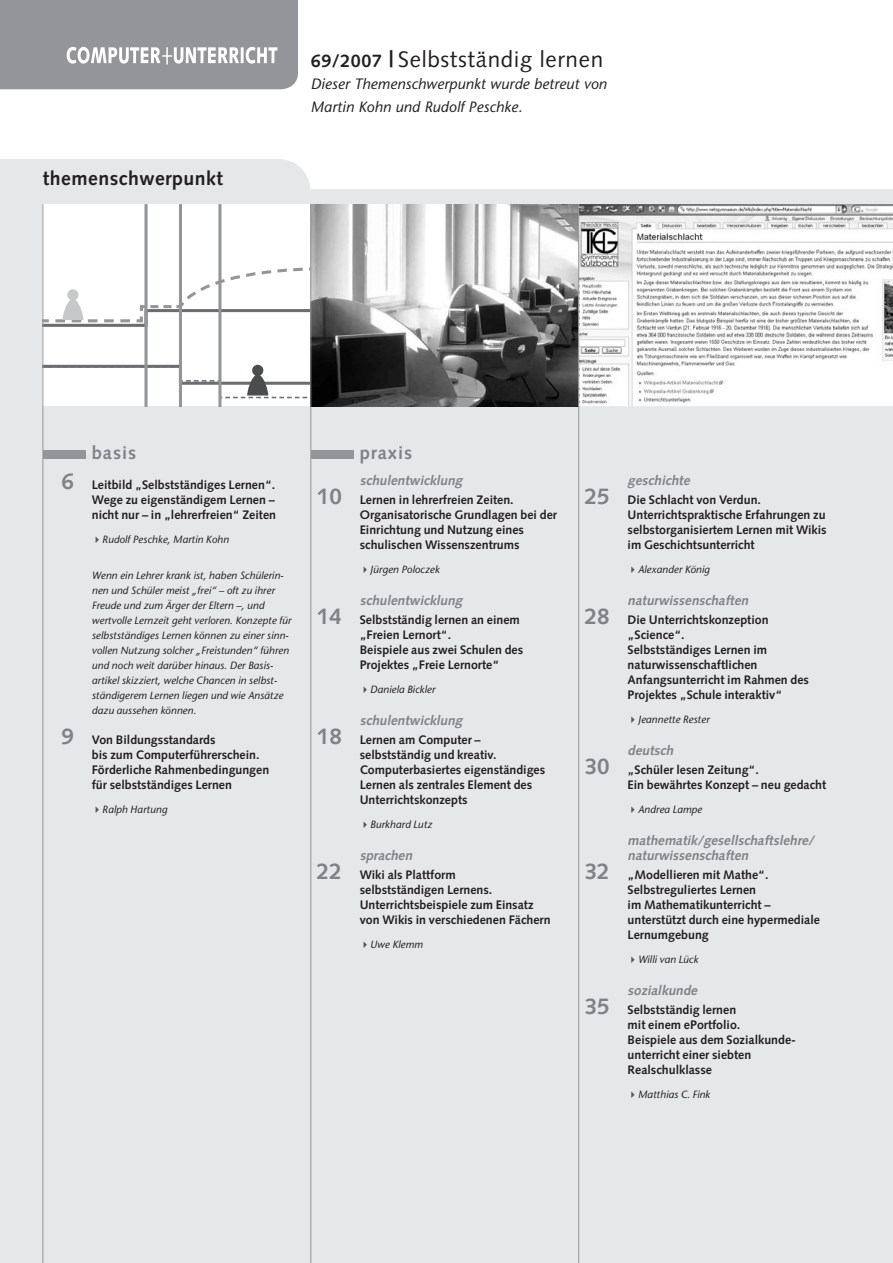
<style>
.page{position:relative;width:893px;height:1263px;background:#fff}
.page>*{position:absolute;margin:0;border:0;box-sizing:border-box;transform-origin:0 0}
.t1{font:22.5px "Syntax LT Std";letter-spacing:.03em;color:#231f20}
.t2{font:700 22.5px "Syntax LT Std";color:#808285}
.t3{font:700 19.5px "Syntax LT Std";letter-spacing:.025em;color:#231f20}
.t4{font:700 18.3px "Syntax LT Std";letter-spacing:.05em;color:#808285}
.t5{font:italic 500 15px/22.5px "Stone Sans Std";letter-spacing:.005em;color:#231f20}
.t6{font:italic 700 13.5px/15px "Syntax LT Std";color:#808285}
.t7{font:700 12.3px/15px "Syntax LT Std";color:#231f20}
.t8{font:italic 500 10.5px/15px "Stone Sans Std";letter-spacing:.005em;color:#231f20}
.s1{font-weight:700;font-size:18px}
.s2{font-weight:700}
.s3{color:#57585a}
</style>
<div class="page">
<div style="left:311px;top:189px;width:582px;height:1074px;background:#e6e7e9"></div>
<div style="left:0;top:159px;width:311px;height:1104px;background:#e6e7e9"></div>
<div style="left:43px;top:204px;width:267px;height:202px;background:#fff"></div>
<hr style="left:218px;top:204px;width:3px;height:202px;background:#939598">
<hr style="left:179px;top:204px;width:3px;height:202px;background:#939598">
<svg style="left:144px;top:204px;width:4px;height:202px"></svg>
<svg style="left:44px;top:363px;width:266px;height:36px"></svg>
<svg style="left:44px;top:266px;width:266px;height:62px"></svg>
<img style="left:311px;top:204px;width:267px;height:202px">
<hr style="left:43px;top:204px;width:1px;height:1059px;background:#939598">
<div style="left:43px;top:450px;width:42px;height:9px;background:#939598"></div>
<svg style="left:0;top:0;width:298px;height:89px;background:#9a9b9e"></svg>
<div style="left:311px;top:450px;width:42px;height:9px;background:#939598"></div>
<svg style="left:579px;top:204px;width:314px;height:202px"></svg>
<hr style="left:310px;top:204px;width:1px;height:1059px;background:#939598">
<hr style="left:578px;top:204px;width:1px;height:1059px;background:#939598">
<h2 class="t3" style="left:43px;top:167px;width:182px">themenschwerpunkt</h2>
<h1 class="t1" style="left:311px;top:46px;width:294px"><span class="s1">69/2007</span> <span class="s2">|</span> Selbstständig lernen</h1>
<p class="t5" style="left:311px;top:73px;width:298px">Dieser Themenschwerpunkt wurde betreut von<br>Martin Kohn und Rudolf Peschke.</p>
<h1 class="t2" style="left:61px;top:468px;width:14px">6</h1>
<h1 class="t2" style="left:61px;top:723px;width:14px">9</h1>
<h3 class="t4" style="left:92px;top:442px;width:46px">basis</h3>
<p class="t7" style="left:92px;top:477px;width:186px;text-align:justify">Leitbild „Selbstständiges Lernen“.<br>Wege zu eigenständigem Lernen – nicht nur – in „lehrerfreien“ Zeiten</p>
<p class="t8" style="left:92px;top:532px;width:139px"><span class="s3">✔</span> Rudolf Peschke, Martin Kohn</p>
<p class="t8" style="left:92px;top:568px;width:201px">Wenn ein Lehrer krank ist, haben Schülerin&shy;nen und Schüler meist „frei“ – oft zu ihrer Freude und zum Ärger der Eltern –, und wertvolle Lernzeit geht verloren. Konzepte für selbstständiges Lernen können zu einer sinn&shy;vollen Nutzung solcher „Freistunden“ führen und noch weit darüber hinaus. Der Basis&shy;artikel skizziert, welche Chancen in selbst&shy;ständigerem Lernen liegen und wie Ansätze dazu aussehen können.</p>
<p class="t7" style="left:92px;top:732px;width:179px">Von Bildungsstandards<br>bis zum Computerführerschein.<br>Förderliche Rahmenbedingungen für selbstständiges Lernen</p>
<p class="t8" style="left:92px;top:802px;width:77px"><span class="s3">✔</span> Ralph Hartung</p>
<h1 class="t2" style="left:317px;top:483px;width:27px">10</h1>
<h1 class="t2" style="left:317px;top:603px;width:27px">14</h1>
<h1 class="t2" style="left:317px;top:723px;width:27px">18</h1>
<h1 class="t2" style="left:317px;top:858px;width:27px">22</h1>
<h3 class="t4" style="left:360px;top:442px;width:54px">praxis</h3>
<p class="t6" style="left:360px;top:472px;width:107px">schulentwicklung</p>
<p class="t7" style="left:360px;top:492px;width:199px">Lernen in lehrerfreien Zeiten.<br>Organisatorische Grundlagen bei der<br>Einrichtung und Nutzung eines schulischen Wissenszentrums</p>
<p class="t8" style="left:360px;top:562px;width:81px"><span class="s3">✔</span>Jürgen Poloczek</p>
<p class="t6" style="left:360px;top:592px;width:107px">schulentwicklung</p>
<p class="t7" style="left:360px;top:612px;width:165px">Selbstständig lernen an einem „Freien Lernort“.<br>Beispiele aus zwei Schulen des<br>Projektes „Freie Lernorte“</p>
<p class="t8" style="left:360px;top:682px;width:77px"><span class="s3">✔</span>Daniela Bickler</p>
<p class="t6" style="left:360px;top:712px;width:107px">schulentwicklung</p>
<p class="t7" style="left:360px;top:732px;width:187px">Lernen am Computer – selbstständig und kreativ.<br>Computerbasiertes eigenständiges<br>Lernen als zentrales Element des<br>Unterrichtskonzepts</p>
<p class="t8" style="left:360px;top:817px;width:74px"><span class="s3">✔</span>Burkhard Lutz</p>
<p class="t6" style="left:360px;top:847px;width:57px">sprachen</p>
<p class="t7" style="left:360px;top:867px;width:192px">Wiki als Plattform<br>selbstständigen Lernens.<br>Unterrichtsbeispiele zum Einsatz von Wikis in verschiedenen Fächern</p>
<p class="t8" style="left:360px;top:937px;width:65px"><span class="s3">✔</span>Uwe Klemm</p>
<h1 class="t2" style="left:585px;top:483px;width:27px">25</h1>
<h1 class="t2" style="left:585px;top:603px;width:27px">28</h1>
<h1 class="t2" style="left:585px;top:753px;width:27px">30</h1>
<h1 class="t2" style="left:585px;top:858px;width:27px">32</h1>
<h1 class="t2" style="left:585px;top:993px;width:27px">35</h1>
<p class="t6" style="left:628px;top:472px;width:66px">geschichte</p>
<p class="t7" style="left:628px;top:492px;width:201px">Die Schlacht von Verdun.<br>Unterrichtspraktische Erfahrungen zu selbstorganisiertem Lernen mit Wikis im Geschichtsunterricht</p>
<p class="t8" style="left:628px;top:562px;width:84px"><span class="s3">✔</span>Alexander König</p>
<p class="t6" style="left:628px;top:592px;width:125px">naturwissenschaften</p>
<p class="t7" style="left:628px;top:612px;width:183px">Die Unterrichtskonzeption „Science“.<br>Selbstständiges Lernen im naturwissenschaftlichen<br>Anfangsunterricht im Rahmen des<br>Projektes „Schule interaktiv“</p>
<p class="t8" style="left:628px;top:712px;width:83px"><span class="s3">✔</span>Jeannette Rester</p>
<p class="t6" style="left:628px;top:742px;width:50px">deutsch</p>
<p class="t7" style="left:628px;top:762px;width:200px">„Schüler lesen Zeitung“.<br>Ein bewährtes Konzept – neu gedacht</p>
<p class="t8" style="left:628px;top:802px;width:76px"><span class="s3">✔</span>Andrea Lampe</p>
<p class="t6" style="left:628px;top:832px;width:191px">mathematik/gesellschaftslehre/ naturwissenschaften</p>
<p class="t7" style="left:628px;top:867px;width:194px">„Modellieren mit Mathe“.<br>Selbstreguliertes Lernen<br>im Mathematikunterricht – unterstützt durch eine hypermediale<br>Lernumgebung</p>
<p class="t8" style="left:628px;top:952px;width:72px"><span class="s3">✔</span>Willi van Lück</p>
<p class="t6" style="left:628px;top:982px;width:74px">sozialkunde</p>
<p class="t7" style="left:628px;top:1002px;width:170px">Selbstständig lernen<br>mit einem ePortfolio.<br>Beispiele aus dem Sozialkunde&shy;unterricht einer siebten<br>Realschulklasse</p>
<p class="t8" style="left:628px;top:1087px;width:84px"><span class="s3">✔</span>Matthias C. Fink</p>
</div>
